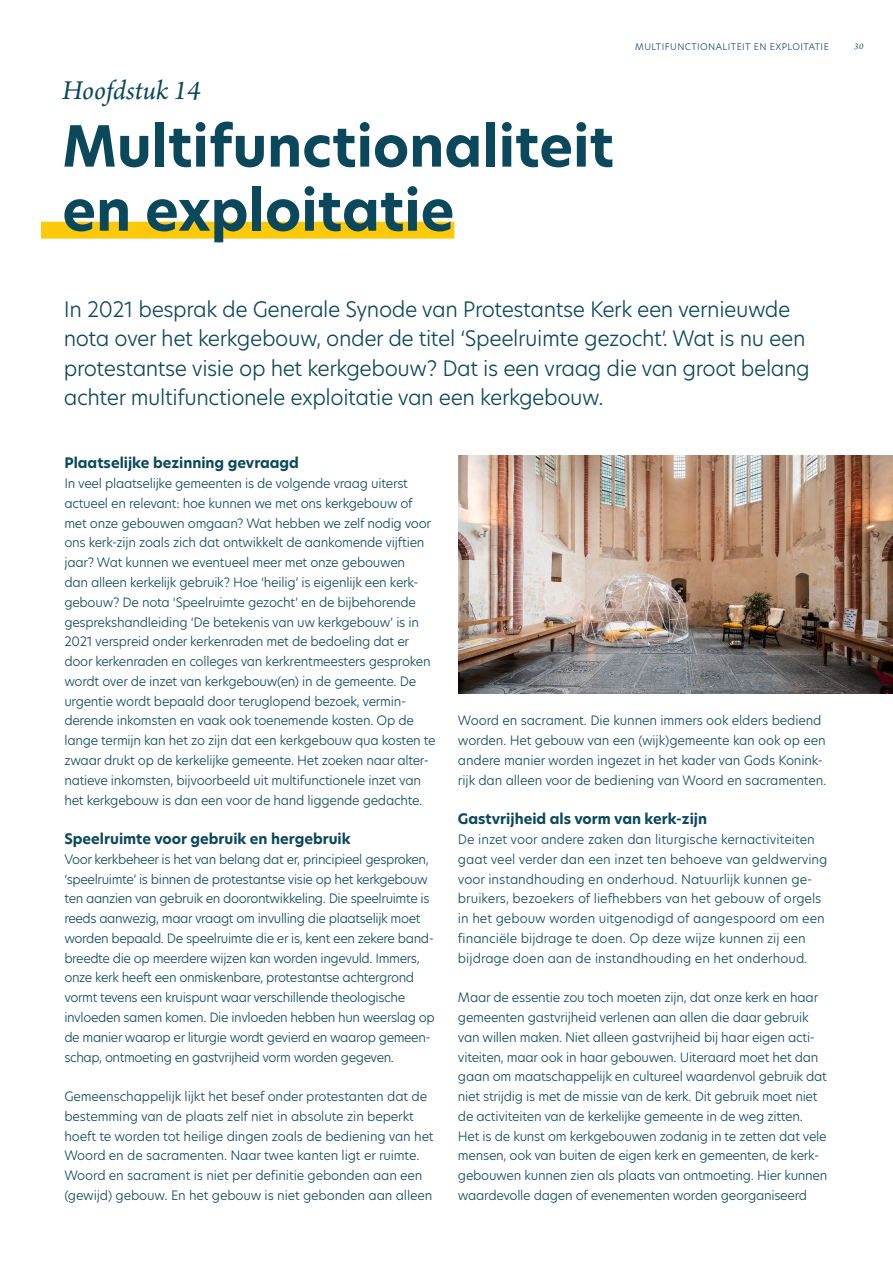
<style>
.page{position:relative;width:893px;height:1263px;background:#fff}
.page>*{position:absolute;margin:0;border:0;box-sizing:border-box;transform-origin:0 0}
.Kop_blauw__gele_stre{font:700 55.5px/64.1px "New Hero";color:#0c485b}
.Bovenkop{font:italic 28.5px "Arno Pro";letter-spacing:-.005em;color:#0c485b}
.Intro_wit{font:300 21px/29.5px "New Hero";letter-spacing:-.02em;color:#0c485b}
.Subkopje_blauw{font:700 14.25px "New Hero";color:#0c485b}
.Brood{font:300 12.75px/19.8px "New Hero";letter-spacing:-.02em;color:#0e485b}
.Brood-2{font:300 12.75px/19.8px "New Hero";color:#0e485b}
.t1{font:300 9px "New Hero";letter-spacing:.05em;color:#0c485b}
.t2{font:italic 9px "Arno Pro";color:#0c485b}
</style>
<div class="page">
<div style="left:41px;top:222px;width:413px;height:17px;background:#fec80b"></div>
<img style="left:458px;top:455px;width:435px;height:238px">
<p class="Bovenkop" style="left:62px;top:75px;width:140px">Hoofdstuk 14</p>
<p class="Kop_blauw__gele_stre" style="left:62px;top:114px;width:553px">Multifunctionaliteit en exploitatie</p>
<p class="t1" style="left:635px;top:40px;width:195px">MULTIFUNCTIONALITEIT EN EXPLOITATIE</p>
<p class="t2" style="left:854px;top:41px;width:11px">30</p>
<p class="Intro_wit" style="left:64px;top:294px;width:747px">In 2021 besprak de Generale Synode van Protestantse Kerk een vernieuwde nota over het kerkgebouw, onder de titel ‘Speelruimte gezocht’. Wat is nu een protestantse visie op het kerkgebouw? Dat is een vraag die van groot belang achter multifunctionele exploitatie van een kerkgebouw.</p>
<p class="Subkopje_blauw" style="left:64px;top:453px;width:236px">Plaatselijke bezinning gevraagd</p>
<p class="Brood" style="left:64px;top:473px;width:373px">In veel plaatselijke gemeenten is de volgende vraag uiterst actueel en relevant: hoe kunnen we met ons kerkgebouw of met onze gebouwen omgaan? Wat hebben we zelf nodig voor ons kerk-zijn zoals zich dat ontwikkelt de aankomende vijftien jaar? Wat kunnen we eventueel meer met onze gebouwen<br>dan alleen kerkelijk gebruik? Hoe ‘heilig’ is eigenlijk een kerk&shy;gebouw? De nota ‘Speelruimte gezocht’ en de bijbehorende gesprekshandleiding ‘De betekenis van uw kerkgebouw’ is in 2021 verspreid onder kerkenraden met de bedoeling dat er door kerkenraden en colleges van kerkrentmeesters gesproken wordt over de inzet van kerkgebouw(en) in de gemeente. De urgentie wordt bepaald door teruglopend bezoek, vermin&shy;derende inkomsten en vaak ook toenemende kosten. Op de lange termijn kan het zo zijn dat een kerkgebouw qua kosten te zwaar drukt op de kerkelijke gemeente. Het zoeken naar alter&shy;natieve inkomsten, bijvoorbeeld uit multifunctionele inzet van het kerkgebouw is dan een voor de hand liggende gedachte.</p>
<p class="Subkopje_blauw" style="left:64px;top:829px;width:288px">Speelruimte voor gebruik en hergebruik</p>
<p class="Brood" style="left:64px;top:849px;width:372px">Voor kerkbeheer is het van belang dat er, principieel gesproken, ‘speelruimte’ is binnen de protestantse visie op het kerkgebouw ten aanzien van gebruik en doorontwikkeling. Die speelruimte is reeds aanwezig, maar vraagt om invulling die plaatselijk moet worden bepaald. De speelruimte die er is, kent een zekere band&shy;breedte die op meerdere wijzen kan worden ingevuld. Immers, onze kerk heeft een onmiskenbare, protestantse achtergrond vormt tevens een kruispunt waar verschillende theologische invloeden samen komen. Die invloeden hebben hun weerslag op de manier waarop er liturgie wordt gevierd en waarop gemeen&shy;schap, ontmoeting en gastvrijheid vorm worden gegeven.</p>
<p class="Brood" style="left:64px;top:1086px;width:371px">Gemeenschappelijk lijkt het besef onder protestanten dat de bestemming van de plaats zelf niet in absolute zin beperkt hoeft te worden tot heilige dingen zoals de bediening van het Woord en de sacramenten. Naar twee kanten ligt er ruimte.<br>Woord en sacrament is niet per definitie gebonden aan een (gewijd) gebouw. En het gebouw is niet gebonden aan alleen</p>
<p class="Brood" style="left:458px;top:710px;width:370px">Woord en sacrament. Die kunnen immers ook elders bediend worden. Het gebouw van een (wijk)gemeente kan ook op een andere manier worden ingezet in het kader van Gods Konink&shy;rijk dan alleen voor de bediening van Woord en sacramenten.</p>
<p class="Subkopje_blauw" style="left:458px;top:809px;width:251px">Gastvrijheid als vorm van kerk-zijn</p>
<p class="Brood-2" style="left:458px;top:829px;width:371px">De inzet voor andere zaken dan liturgische kernactiviteiten gaat veel verder dan een inzet ten behoeve van geldwerving voor instandhouding en onderhoud. Natuurlijk kunnen ge&shy;bruikers, bezoekers of liefhebbers van het gebouw of orgels in het gebouw worden uitgenodigd of aangespoord om een financiële bijdrage te doen. Op deze wijze kunnen zij een bijdrage doen aan de instandhouding en het onderhoud.</p>
<p class="Brood" style="left:458px;top:987px;width:371px">Maar de essentie zou toch moeten zijn, dat onze kerk en haar gemeenten gastvrijheid verlenen aan allen die daar gebruik van willen maken. Niet alleen gastvrijheid bij haar eigen acti&shy;viteiten, maar ook in haar gebouwen. Uiteraard moet het dan gaan om maatschappelijk en cultureel waardenvol gebruik dat niet strijdig is met de missie van de kerk. Dit gebruik moet niet de activiteiten van de kerkelijke gemeente in de weg zitten.<br>Het is de kunst om kerkgebouwen zodanig in te zetten dat vele mensen, ook van buiten de eigen kerk en gemeenten, de kerk&shy;gebouwen kunnen zien als plaats van ontmoeting. Hier kunnen waardevolle dagen of evenementen worden georganiseerd</p>
</div>
